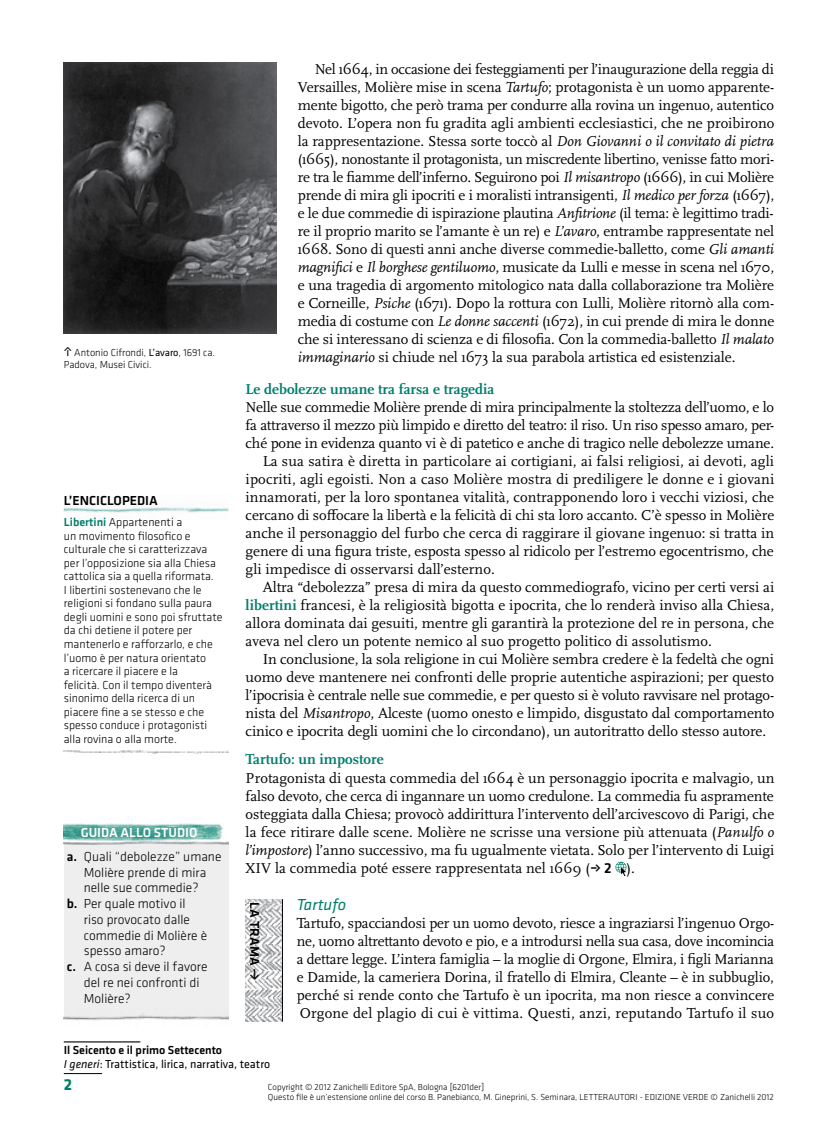
<style>
.page{position:relative;width:838px;height:1132px;background:#fff}
.page>*{position:absolute;margin:0;border:0;box-sizing:border-box;transform-origin:0 0}
.t1{font:italic 16.5px "Klavika";color:#007e6b}
.t2{font:700 16.5px "Klavika";color:#007e6b}
.t3{font:15px/18px "Scala OT";color:#000;text-align:justify}
.t4{font:700 15px "Scala OT";color:#007e6b}
.t5{font:300 13.5px/24.2px "Klavika";color:#000}
.t6{font:500 13.5px "Klavika";color:#000}
.t7{font:300 12px/13.5px "Klavika";color:#000}
.t8{font:12px/13.5px "Klavika";color:#000}
.t9{font:300 10.5px/12px "Klavika";color:#000}
.t10{font:300 9px/10.5px "Klavika";color:#000}
.s1{font-weight:500}
.s2{font-weight:400}
.s3{font-weight:500;color:#007e6b}
.s4{font-weight:500;color:#fff}
.s5{font-style:italic}
.s6{font-weight:700;color:#007e6b}
.s7{font-family:"Klavika";font-weight:500}
</style>
<div class="page">
<hr style="left:64px;top:1040px;width:76px;height:2px;background:#000">
<hr style="left:64px;top:1072px;width:38px;height:1px;background:#000">
<svg style="left:615px;top:861px;width:11px;height:15px"></svg>
<img style="left:246px;top:899px;width:36px;height:121px">
<hr style="left:282px;top:898px;width:1px;height:122px;background:#000">
<img style="left:64px;top:507px;width:165px;height:6px">
<img style="left:64px;top:750px;width:165px;height:7px">
<div style="left:64px;top:842px;width:165px;height:175px;background:#eeeeef"></div>
<img style="left:64px;top:840px;width:165px;height:4px">
<img style="left:64px;top:823px;width:159px;height:17px">
<img style="left:64px;top:1014px;width:165px;height:7px">
<img style="left:64px;top:63px;width:212px;height:270px">
<p class="t9" style="left:64px;top:346px;width:153px"><span class="s1">•</span> Antonio Cifrondi, <span class="s2">L’avaro</span>, 1691 ca.<br>Padova, Musei Civici.</p>
<p class="t6" style="left:64px;top:493px;width:96px">L’enciclopedia</p>
<p class="t7" style="left:64px;top:515px;width:160px"><span class="s3">Libertini</span> Appartenenti a<br>un movimento filosofico e culturale che si caratterizzava per l’opposizione sia alla Chiesa cattolica sia a quella riformata.<br>I libertini sostenevano che le religioni si fondano sulla paura degli uomini e sono poi sfruttate da chi detiene il potere per mantenerlo e rafforzarlo, e che l’uomo è per natura orientato<br>a ricercare il piacere e la<br>felicità. Con il tempo diventerà sinonimo della ricerca di un piacere fine a se stesso e che spesso conduce i protagonisti alla rovina o alla morte.</p>
<p class="t5" style="left:67px;top:820px;width:156px;text-indent:14px"><span class="s4">GUIDA ALLO STUDIO<br></span><span class="s1">a.</span> Quali “debolezze” umane</p>
<p class="t5" style="left:84px;top:859px;width:124px">Molière prende di mira</p>
<p class="t5" style="left:84px;top:875px;width:116px">nelle sue commedie?</p>
<p class="t5" style="left:67px;top:891px;width:120px"><span class="s1">b.</span> Per quale motivo il</p>
<p class="t5" style="left:84px;top:907px;width:108px">riso provocato dalle</p>
<p class="t5" style="left:84px;top:922px;width:125px">commedie di Molière è</p>
<p class="t5" style="left:84px;top:938px;width:83px">spesso amaro?</p>
<p class="t5" style="left:67px;top:954px;width:142px"><span class="s1">c.</span> A cosa si deve il favore</p>
<p class="t5" style="left:84px;top:970px;width:117px">del re nei confronti di</p>
<p class="t5" style="left:84px;top:985px;width:48px">Molière?</p>
<p class="t3" style="left:298px;top:60px;width:478px;text-indent:17px">Nel 1664, in occasione dei festeggiamenti per l’inaugurazione della reggia di Versailles, Molière mise in scena <span class="s5">Tartufo</span>; protagonista è un uomo apparente&shy;mente bigotto, che però trama per condurre alla rovina un ingenuo, autentico devoto. L’opera non fu gradita agli ambienti ecclesiastici, che ne proibirono la rappresentazione. Stessa sorte toccò al <span class="s5">Don Giovanni o il convitato di pietra </span>(1665), nonostante il protagonista, un miscredente libertino, venisse fatto mori&shy;re tra le fiamme dell’inferno. Seguirono poi <span class="s5">Il misantropo</span> (1666), in cui Molière prende di mira gli ipocriti e i moralisti intransigenti, <span class="s5">Il medico per forza</span> (1667), e le due commedie di ispirazione plautina <span class="s5">Anfitrione</span> (il tema: è legittimo tradi&shy;re il proprio marito se l’amante è un re) e <span class="s5">L’avaro</span>, entrambe rappresentate nel 1668. Sono di questi anni anche diverse commedie-balletto, come <span class="s5">Gli amanti magnifici</span> e <span class="s5">Il borghese gentiluomo</span>, musicate da Lulli e messe in scena nel 1670, e una tragedia di argomento mitologico nata dalla collaborazione tra Molière e Corneille, <span class="s5">Psiche</span> (1671). Dopo la rottura con Lulli, Molière ritornò alla com&shy;media di costume con <span class="s5">Le donne saccenti</span> (1672), in cui prende di mira le donne che si interessano di scienza e di filosofia. Con la commedia-balletto <span class="s5">Il malato immaginario</span> si chiude nel 1673 la sua parabola artistica ed esistenziale.</p>
<p class="t4" style="left:246px;top:380px;width:250px">Le debolezze umane tra farsa e tragedia</p>
<p class="t3" style="left:246px;top:398px;width:530px">Nelle sue commedie Molière prende di mira principalmente la stoltezza dell’uomo, e lo</p>
<p class="t3" style="left:246px;top:416px;width:530px">fa attraverso il mezzo più limpido e diretto del teatro: il riso. Un riso spesso amaro, per-</p>
<p class="t3" style="left:246px;top:434px;width:530px">ché pone in evidenza quanto vi è di patetico e anche di tragico nelle debolezze umane.</p>
<p class="t3" style="left:263px;top:452px;width:513px">La sua satira è diretta in particolare ai cortigiani, ai falsi religiosi, ai devoti, agli</p>
<p class="t3" style="left:246px;top:470px;width:530px">ipocriti, agli egoisti. Non a caso Molière mostra di prediligere le donne e i giovani</p>
<p class="t3" style="left:246px;top:488px;width:530px">innamorati, per la loro spontanea vitalità, contrapponendo loro i vecchi viziosi, che</p>
<p class="t3" style="left:246px;top:506px;width:530px">cercano di soffocare la libertà e la felicità di chi sta loro accanto. C’è spesso in Molière</p>
<p class="t3" style="left:246px;top:524px;width:530px">anche il personaggio del furbo che cerca di raggirare il giovane ingenuo: si tratta in</p>
<p class="t3" style="left:246px;top:542px;width:529px">genere di una figura triste, esposta spesso al ridicolo per l’estremo egocentrismo, che</p>
<p class="t3" style="left:246px;top:560px;width:251px">gli impedisce di osservarsi dall’esterno.</p>
<p class="t3" style="left:263px;top:578px;width:513px">Altra “debolezza” presa di mira da questo commediografo, vicino per certi versi ai</p>
<p class="t3" style="left:246px;top:596px;width:530px"><span class="s6">libertini</span> francesi, è la religiosità bigotta e ipocrita, che lo renderà inviso alla Chiesa,</p>
<p class="t3" style="left:246px;top:614px;width:530px">allora dominata dai gesuiti, mentre gli garantirà la protezione del re in persona, che</p>
<p class="t3" style="left:246px;top:632px;width:468px">aveva nel clero un potente nemico al suo progetto politico di assolutismo.</p>
<p class="t3" style="left:263px;top:650px;width:513px">In conclusione, la sola religione in cui Molière sembra credere è la fedeltà che ogni</p>
<p class="t3" style="left:246px;top:668px;width:530px">uomo deve mantenere nei confronti delle proprie autentiche aspirazioni; per questo</p>
<p class="t3" style="left:246px;top:686px;width:530px">l’ipocrisia è centrale nelle sue commedie, e per questo si è voluto ravvisare nel protago-</p>
<p class="t3" style="left:246px;top:704px;width:530px">nista del <span class="s5">Misantropo</span>, Alceste (uomo onesto e limpido, disgustato dal comportamento</p>
<p class="t3" style="left:246px;top:722px;width:522px">cinico e ipocrita degli uomini che lo circondano), un autoritratto dello stesso autore.</p>
<p class="t4" style="left:246px;top:750px;width:139px">Tartufo: un impostore</p>
<p class="t3" style="left:246px;top:768px;width:530px">Protagonista di questa commedia del 1664 è un personaggio ipocrita e malvagio, un falso devoto, che cerca di ingannare un uomo credulone. La commedia fu aspramente osteggiata dalla Chiesa; provocò addirittura l’intervento dell’arcivescovo di Parigi, che la fece ritirare dalle scene. Molière ne scrisse una versione più attenuata (<span class="s5">Panulfo o l’impostore</span>) l’anno successivo, ma fu ugualmente vietata. Solo per l’intervento di Luigi XIV la commedia poté essere rappresentata nel 1669 (<span class="s7">• 2</span> ).</p>
<p class="t1" style="left:297px;top:895px;width:51px">Tartufo</p>
<p class="t3" style="left:297px;top:914px;width:479px">Tartufo, spacciandosi per un uomo devoto, riesce a ingraziarsi l’ingenuo Orgo&shy;ne, uomo altrettanto devoto e pio, e a introdursi nella sua casa, dove incomincia a dettare legge. L’intera famiglia – la moglie di Orgone, Elmira, i figli Marianna e Damide, la cameriera Dorina, il fratello di Elmira, Cleante – è in subbuglio, perché si rende conto che Tartufo è un ipocrita, ma non riesce a convincere Orgone del plagio di cui è vittima. Questi, anzi, reputando Tartufo il suo</p>
<p class="t6" style="left:262px;top:901px;width:80px;rotate:90deg">LA TRAMA •</p>
<p class="t8" style="left:64px;top:1043px;width:208px"><span class="s1">Il Seicento e il primo Settecento<br></span><span class="s5">I generi</span>: Trattistica, lirica, narrativa, teatro</p>
<p class="t2" style="left:64px;top:1075px;width:10px">2</p>
<p class="t10" style="left:268px;top:1081px;width:392px">Copyright © 2012 Zanichelli Editore SpA, Bologna [6201der]<br>Questo file è un’estensione online del corso B. Panebianco, M. Gineprini, S. Seminara, LETTERAUTORI - edizio</p>
<p class="t10" style="left:670px;top:1091px;width:105px">ne verde © Zanichelli 2012</p>
</div>
